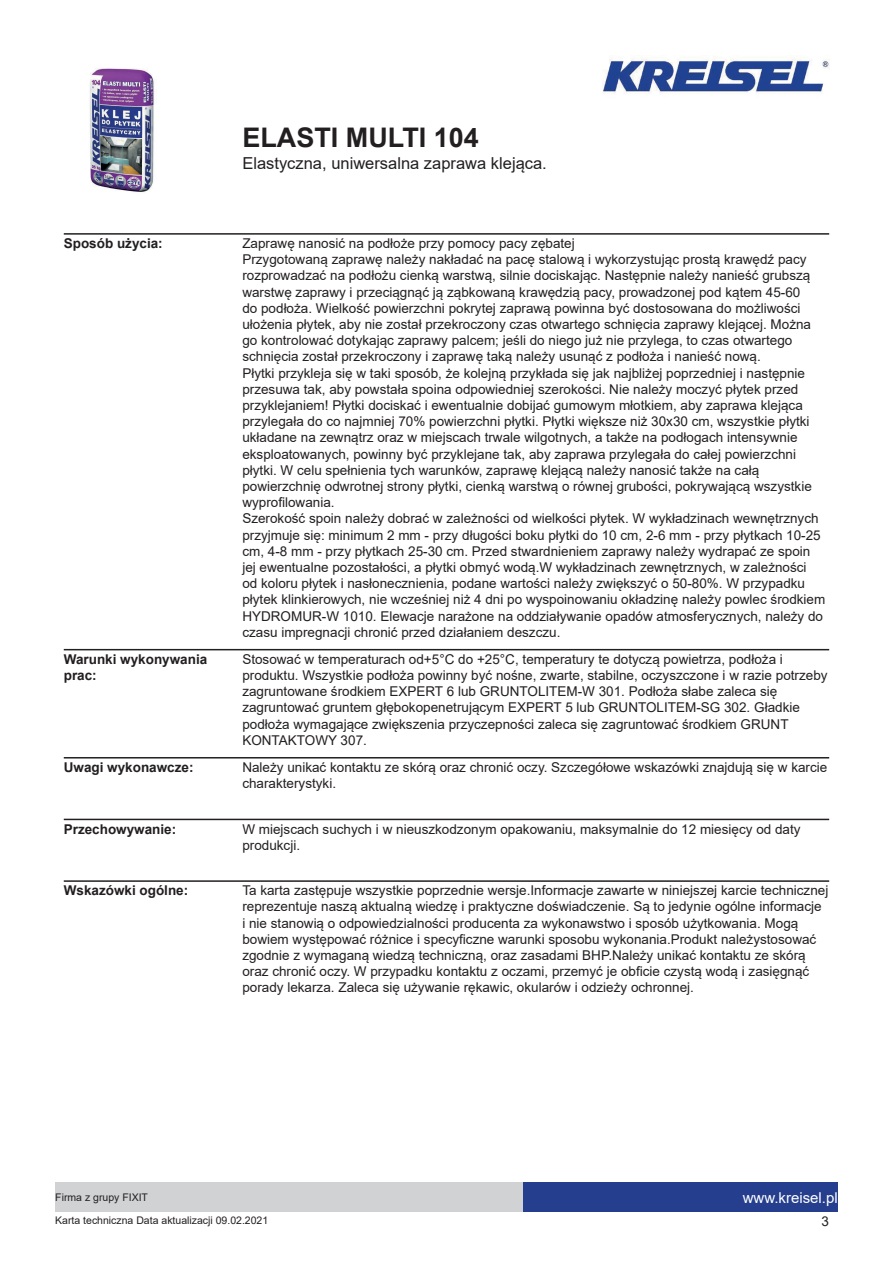
<style>
.page{position:relative;width:893px;height:1263px;background:#fff}
.page>*{position:absolute;margin:0;border:0;box-sizing:border-box;transform-origin:0 0}
.t1{font:700 27px "Arial";color:#231f20}
.t2{font:16.5px "Arial";color:#231f20}
.t3{font:15px "Arial";color:#fff}
.t4{font:13.5px/16.2px "Arial";color:#231f20}
.t5{font:700 13.5px/16.2px "Arial";color:#231f20}
.t6{font:10.5px "Arial";color:#231f20}
</style>
<div class="page">
<img style="left:90px;top:68px;width:65px;height:124px">
<img style="left:602px;top:55px;width:227px;height:39px">
<div style="left:523px;top:1182px;width:315px;height:30px;background:#253f8e"></div>
<div style="left:55px;top:1182px;width:468px;height:30px;background:#d1d2d4"></div>
<hr style="left:64px;top:233px;width:765px;height:2px;background:#231f20">
<hr style="left:64px;top:649px;width:765px;height:1px;background:#231f20">
<hr style="left:64px;top:757px;width:765px;height:1px;background:#231f20">
<hr style="left:64px;top:819px;width:765px;height:1px;background:#231f20">
<hr style="left:64px;top:880px;width:765px;height:2px;background:#231f20">
<h1 class="t1" style="left:242px;top:119px;width:238px">ELASTI MULTI 104</h1>
<p class="t2" style="left:242px;top:152px;width:306px">Elastyczna, uniwersalna zaprawa klejąca.</p>
<p class="t5" style="left:64px;top:235px;width:101px">Sposób użycia:</p>
<p class="t4" style="left:242px;top:235px;width:584px">Zaprawę nanosić na podłoże przy pomocy pacy zębatej<br>Przygotowaną zaprawę należy nakładać na pacę stalową i wykorzystując prostą krawędź pacy rozprowadzać na podłożu cienką warstwą, silnie dociskając. Następnie należy nanieść grubszą warstwę zaprawy i przeciągnąć ją ząbkowaną krawędzią pacy, prowadzonej pod kątem 45-60<br>do podłoża. Wielkość powierzchni pokrytej zaprawą powinna być dostosowana do możliwości ułożenia płytek, aby nie został przekroczony czas otwartego schnięcia zaprawy klejącej. Można go kontrolować dotykając zaprawy palcem; jeśli do niego już nie przylega, to czas otwartego schnięcia został przekroczony i zaprawę taką należy usunąć z podłoża i nanieść nową.<br>Płytki przykleja się w taki sposób, że kolejną przykłada się jak najbliżej poprzedniej i następnie przesuwa tak, aby powstała spoina odpowiedniej szerokości. Nie należy moczyć płytek przed przyklejaniem! Płytki dociskać i ewentualnie dobijać gumowym młotkiem, aby zaprawa klejąca przylegała do co najmniej 70% powierzchni płytki. Płytki większe niż 30x30 cm, wszystkie płytki układane na zewnątrz oraz w miejscach trwale wilgotnych, a także na podłogach intensywnie eksploatowanych, powinny być przyklejane tak, aby zaprawa przylegała do całej powierzchni płytki. W celu spełnienia tych warunków, zaprawę klejącą należy nanosić także na całą powierzchnię odwrotnej strony płytki, cienką warstwą o równej grubości, pokrywającą wszystkie wyprofilowania.<br>Szerokość spoin należy dobrać w zależności od wielkości płytek. W wykładzinach wewnętrznych przyjmuje się: minimum 2 mm - przy długości boku płytki do 10 cm, 2-6 mm - przy płytkach 10-25 cm, 4-8 mm - przy płytkach 25-30 cm. Przed stwardnieniem zaprawy należy wydrapać ze spoin jej ewentualne pozostałości, a płytki obmyć wodą.W wykładzinach zewnętrznych, w zależności<br>od koloru płytek i nasłonecznienia, podane wartości należy zwiększyć o 50-80%. W przypadku płytek klinkierowych, nie wcześniej niż 4 dni po wyspoinowaniu okładzinę należy powlec środkiem HYDROMUR-W 1010. Elewacje narażone na oddziaływanie opadów atmosferycznych, należy do czasu impregnacji chronić przed działaniem deszczu.</p>
<p class="t5" style="left:64px;top:651px;width:145px">Warunki wykonywania prac:</p>
<p class="t4" style="left:242px;top:651px;width:587px">Stosować w temperaturach od+5°C do +25°C, temperatury te dotyczą powietrza, podłoża i produktu. Wszystkie podłoża powinny być nośne, zwarte, stabilne, oczyszczone i w razie potrzeby zagruntowane środkiem EXPERT 6 lub GRUNTOLITEM-W 301. Podłoża słabe zaleca się zagruntować gruntem głębokopenetrującym EXPERT 5 lub GRUNTOLITEM-SG 302. Gładkie podłoża wymagające zwiększenia przyczepności zaleca się zagruntować środkiem GRUNT KONTAKTOWY 307.</p>
<p class="t5" style="left:64px;top:759px;width:131px">Uwagi wykonawcze:</p>
<p class="t4" style="left:242px;top:759px;width:586px">Należy unikać kontaktu ze skórą oraz chronić oczy. Szczegółowe wskazówki znajdują się w karcie charakterystyki.</p>
<p class="t5" style="left:64px;top:821px;width:114px">Przechowywanie:</p>
<p class="t4" style="left:242px;top:820px;width:560px">W miejscach suchych i w nieuszkodzonym opakowaniu, maksymalnie do 12 miesięcy od daty produkcji.</p>
<p class="t5" style="left:64px;top:882px;width:126px">Wskazówki ogólne:</p>
<p class="t4" style="left:242px;top:882px;width:587px">Ta karta zastępuje wszystkie poprzednie wersje.Informacje zawarte w niniejszej karcie technicznej reprezentuje naszą aktualną wiedzę i praktyczne doświadczenie. Są to jedynie ogólne informacje<br>i nie stanowią o odpowiedzialności producenta za wykonawstwo i sposób użytkowania. Mogą bowiem występować różnice i specyficzne warunki sposobu wykonania.Produkt należystosować zgodnie z wymaganą wiedzą techniczną, oraz zasadami BHP.Należy unikać kontaktu ze skórą oraz chronić oczy. W przypadku kontaktu z oczami, przemyć je obficie czystą wodą i zasięgnąć porady lekarza. Zaleca się używanie rękawic, okularów i odzieży ochronnej.</p>
<p class="t6" style="left:55px;top:1190px;width:94px">Firma z grupy FIXIT</p>
<p class="t3" style="left:743px;top:1187px;width:97px">www.kreisel.pl</p>
<p class="t6" style="left:55px;top:1213px;width:215px">Karta techniczna Data aktualizacji 09.02.2021</p>
<p class="t4" style="left:821px;top:1213px;width:9px">3</p>
</div>
